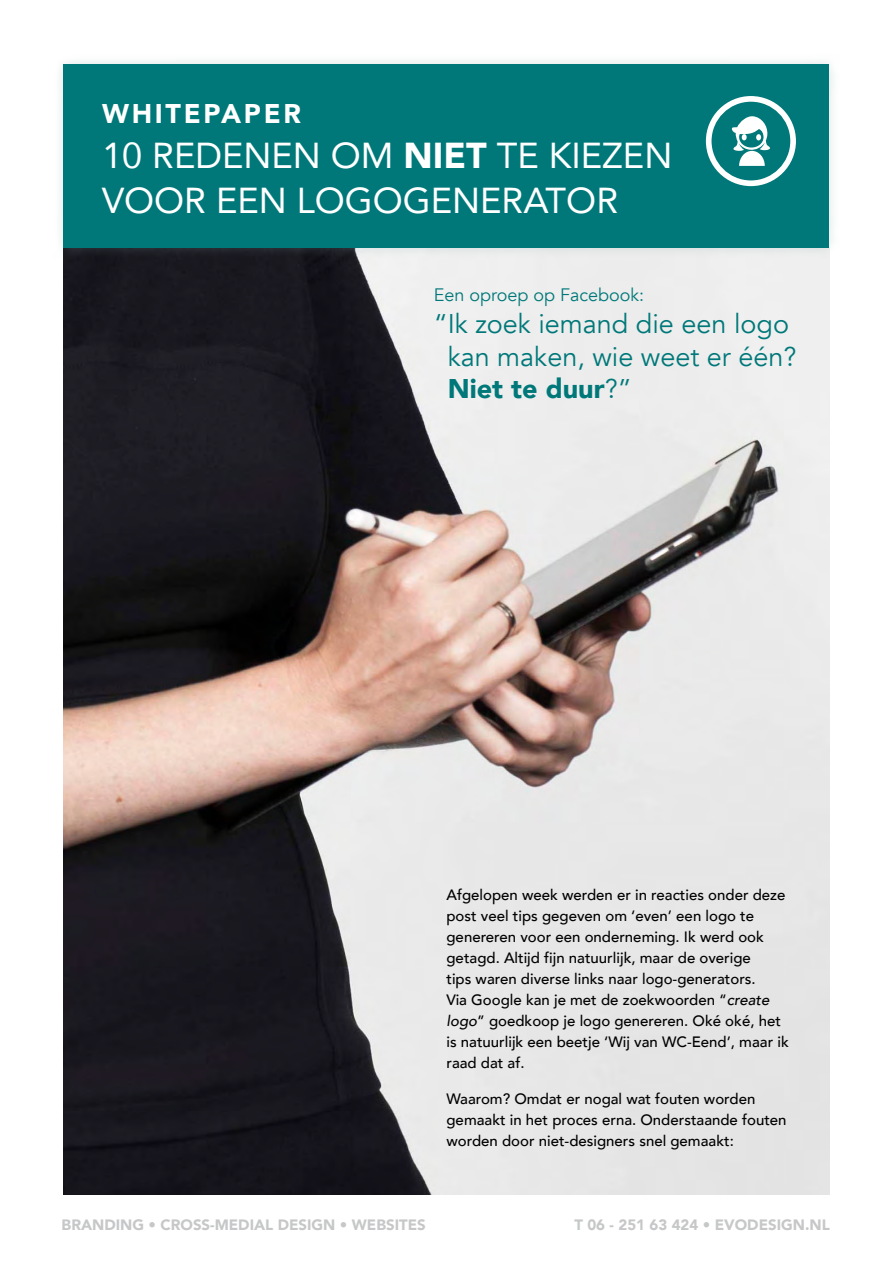
<style>
.page{position:relative;width:893px;height:1263px;background:#fff}
.page>*{position:absolute;margin:0;border:0;box-sizing:border-box;transform-origin:0 0}
.t1{font:36px/45px "Avenir";color:#fff}
.t2{font:27px/32.4px "Avenir";color:#007879}
.t3{font:900 27px "Avenir";letter-spacing:.1em;color:#fff}
.t4{font:18px "Avenir";color:#007879}
.t5{font:500 15px/21px "Avenir";color:#000}
.t6{font:900 15px "Avenir";color:#c6c7c8}
.s1{font-weight:900}
.s2{font-style:italic}
</style>
<div class="page">
<img style="left:64px;top:258px;width:765px;height:937px">
<div style="left:53px;top:53px;width:787px;height:205px;background:#89aba8;opacity:.3"></div>
<div style="left:64px;top:64px;width:765px;height:183px;background:#007879"></div>
<svg style="left:706px;top:96px;width:90px;height:90px"></svg>
<h2 class="t3" style="left:102px;top:90px;width:200px">WHITEPAPER</h2>
<h1 class="t1" style="left:102px;top:132px;width:572px">10 REDENEN OM <span class="s1">NIET</span> TE KIEZEN<br>VOOR EEN LOGOGENERATOR</h1>
<p class="t4" style="left:434px;top:284px;width:212px">Een oproep op Facebook:</p>
<h2 class="t2" style="left:448px;top:308px;width:350px;text-indent:-14px">“Ik zoek iemand die een logo kan maken, wie weet er één?<br><span class="s1">Niet te duur</span>?”</h2>
<p class="t5" style="left:446px;top:883px;width:344px">Afgelopen week werden er in reacties onder deze post veel tips gegeven om ‘even’ een logo te genereren voor een onderneming. Ik werd ook getagd. Altijd fijn natuurlijk, maar de overige<br>tips waren diverse links naar logo-generators.<br>Via Google kan je met de zoekwoorden “<span class="s2">create logo</span>” goedkoop je logo genereren. Oké oké, het is natuurlijk een beetje ‘Wij van WC-Eend’, maar ik raad dat af.</p>
<p class="t5" style="left:446px;top:1087px;width:342px">Waarom? Omdat er nogal wat fouten worden gemaakt in het proces erna. Onderstaande fouten worden door niet-designers snel gemaakt:</p>
<p class="t6" style="left:62px;top:1212px;width:366px">BRANDING • CROSS-MEDIAL DESIGN • WEBSITES</p>
<p class="t6" style="left:574px;top:1212px;width:257px">T 06 - 251 63 424 • EVODESIGN.NL</p>
</div>
